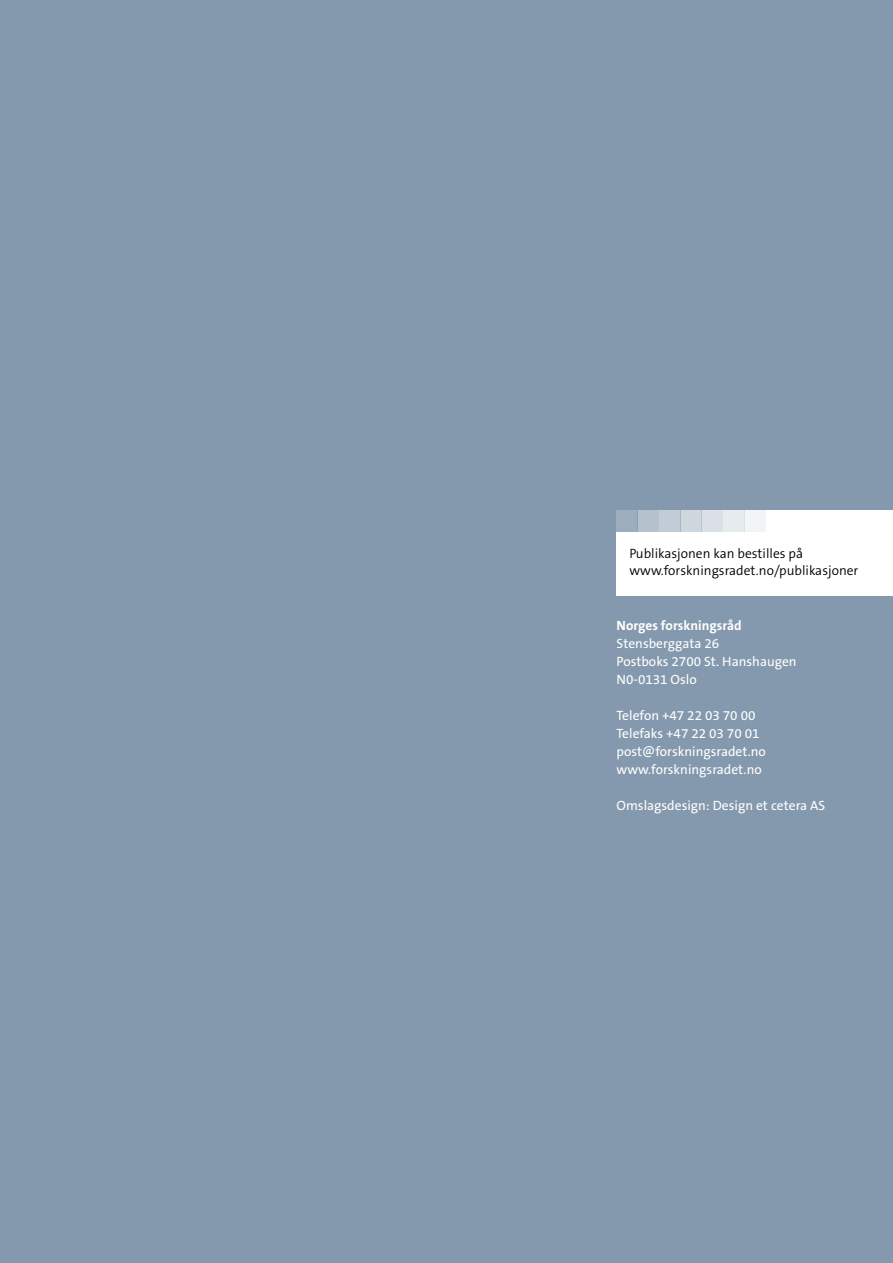
<style>
.page{position:relative;width:893px;height:1263px;background:#8499ad}
.page>*{position:absolute;margin:0;border:0;box-sizing:border-box;transform-origin:0 0}
.t1{font:13.5px/18px "The Sans B5 Plain";color:#fff}
.t2{font:300 13.5px/17.2px "The Sans B4";color:#000}
.t3{font:700 13.5px "The Sans B7";color:#fff}
</style>
<div class="page">
<div style="left:617px;top:510px;width:276px;height:85px;background:#fff"></div>
<div style="left:617px;top:510px;width:21px;height:21px;background:#9cadbd"></div>
<div style="left:638px;top:510px;width:21px;height:21px;background:#b5c1cd"></div>
<div style="left:659px;top:510px;width:21px;height:21px;background:#c1ccd6"></div>
<div style="left:680px;top:510px;width:22px;height:21px;background:#ced6de"></div>
<div style="left:702px;top:510px;width:21px;height:21px;background:#dae0e6"></div>
<div style="left:723px;top:510px;width:21px;height:21px;background:#e6ebee"></div>
<div style="left:744px;top:510px;width:21px;height:21px;background:#f2f5f6"></div>
<p class="t2" style="left:629px;top:546px;width:231px">Publikasjonen kan bestilles på www.forskningsradet.no/publikasjoner</p>
<p class="t3" style="left:617px;top:618px;width:127px">Norges forskningsråd</p>
<p class="t1" style="left:617px;top:635px;width:182px">Stensberggata 26<br>Postboks 2700 St. Hanshaugen<br>N0-0131 Oslo</p>
<p class="t1" style="left:617px;top:707px;width:151px">Telefon +47 22 03 70 00<br>Telefaks +47 22 03 70 01 post@forskningsradet.no www.forskningsradet.no</p>
<p class="t1" style="left:617px;top:797px;width:210px">Omslagsdesign: Design et cetera AS</p>
</div>
